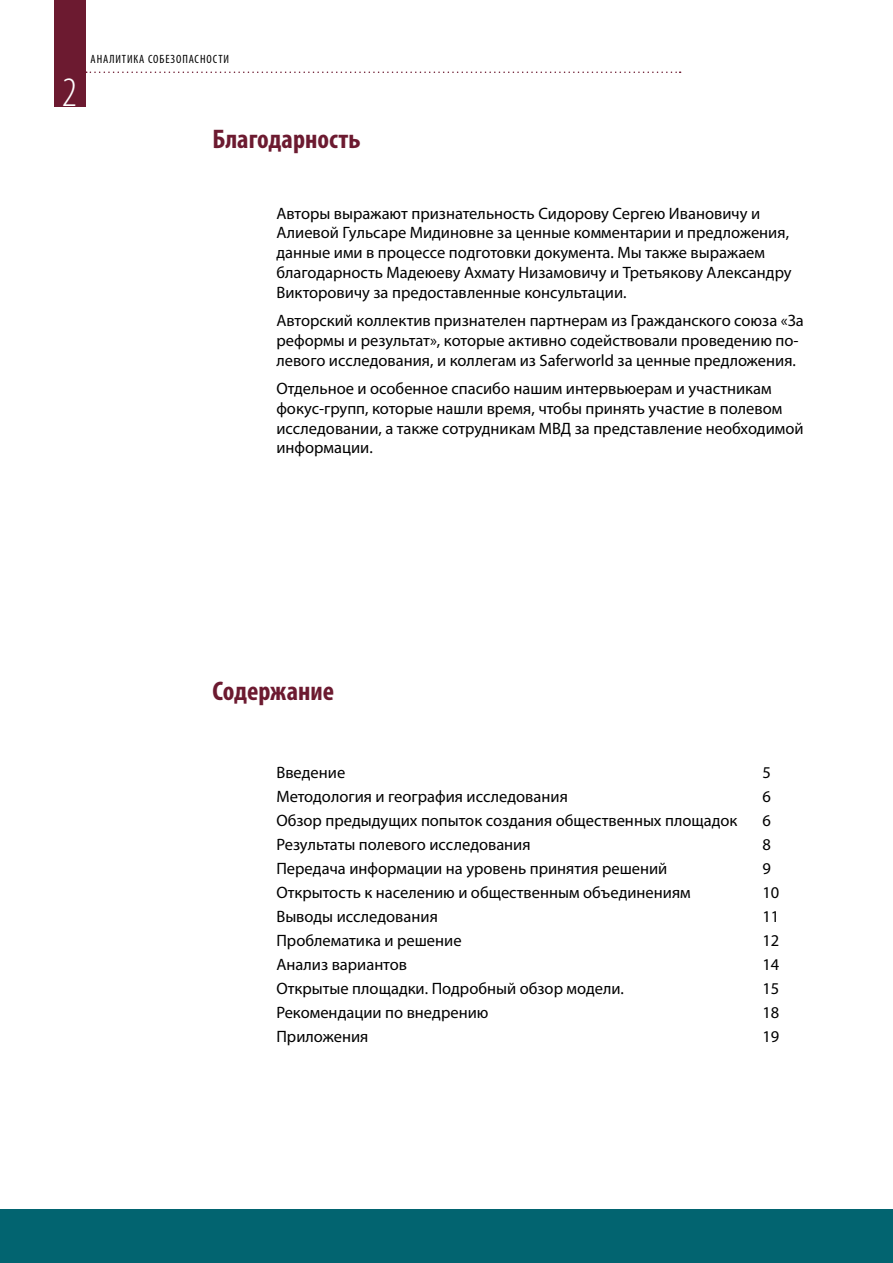
<style>
.page{position:relative;width:893px;height:1263px;background:#fff}
.page>*{position:absolute;margin:0;border:0;box-sizing:border-box;transform-origin:0 0}
.t1{font:300 condensed 42px "Myriad Pro";color:#fff}
.t2{font:700 condensed 27px "Myriad Pro";color:#6c1a30}
.t3{font:16.5px/19.8px "Myriad Pro";color:#000}
.t4{font:condensed 12px "Myriad Pro";letter-spacing:.075em;color:#000}
</style>
<div class="page">
<div style="left:54px;top:0;width:31px;height:106px;background:#6c1a30"></div>
<svg style="left:86px;top:72px;width:595px;height:1px"></svg>
<div style="left:0;top:1209px;width:893px;height:54px;background:#026470"></div>
<h1 class="t1" style="left:62px;top:70px;width:17px">2</h1>
<p class="t4" style="left:91px;top:52px;width:140px">АНАЛИТИКА СОБЕЗОПАСНОСТИ</p>
<h2 class="t2" style="left:213px;top:122px;width:150px">Благодарность</h2>
<p class="t3" style="left:276px;top:203px;width:517px">Авторы выражают признательность Сидорову Сергею Ивановичу и Алиевой Гульсаре Мидиновне за ценные комментарии и предложения, данные ими в процессе подготовки документа. Мы также выражаем благодарность Мадеюеву Ахмату Низамовичу и Третьякову Александру Викторовичу за предоставленные консультации.</p>
<p class="t3" style="left:276px;top:310px;width:529px">Авторский коллектив признателен партнерам из Гражданского союза «За реформы и результат», которые активно содействовали проведению по&shy;левого исследования, и коллегам из Saferworld за ценные предложения.</p>
<p class="t3" style="left:276px;top:378px;width:529px">Отдельное и особенное спасибо нашим интервьюерам и участникам фокус-групп, которые нашли время, чтобы принять участие в полевом исследовании, а также сотрудникам МВД за представление необходимой информации.</p>
<h2 class="t2" style="left:213px;top:674px;width:123px">Содержание</h2>
<p class="t3" style="left:276px;top:762px;width:70px">Введение</p>
<p class="t3" style="left:762px;top:762px;width:10px">5</p>
<p class="t3" style="left:276px;top:786px;width:293px">Методология и география исследования</p>
<p class="t3" style="left:762px;top:786px;width:10px">6</p>
<p class="t3" style="left:276px;top:810px;width:463px">Обзор предыдущих попыток создания общественных площадок</p>
<p class="t3" style="left:762px;top:810px;width:10px">6</p>
<p class="t3" style="left:276px;top:834px;width:256px">Результаты полевого исследования</p>
<p class="t3" style="left:762px;top:834px;width:10px">8</p>
<p class="t3" style="left:276px;top:858px;width:392px">Передача информации на уровень принятия решений</p>
<p class="t3" style="left:762px;top:858px;width:10px">9</p>
<p class="t3" style="left:276px;top:882px;width:416px">Открытость к населению и общественным объединениям</p>
<p class="t3" style="left:762px;top:882px;width:18px">10</p>
<p class="t3" style="left:276px;top:906px;width:163px">Выводы исследования</p>
<p class="t3" style="left:762px;top:906px;width:18px">11</p>
<p class="t3" style="left:276px;top:930px;width:187px">Проблематика и решение</p>
<p class="t3" style="left:762px;top:930px;width:18px">12</p>
<p class="t3" style="left:276px;top:954px;width:132px">Анализ вариантов</p>
<p class="t3" style="left:762px;top:954px;width:18px">14</p>
<p class="t3" style="left:276px;top:979px;width:349px">Открытые площадки. Подробный обзор модели.</p>
<p class="t3" style="left:762px;top:979px;width:18px">15</p>
<p class="t3" style="left:276px;top:1003px;width:214px">Рекомендации по внедрению</p>
<p class="t3" style="left:762px;top:1003px;width:18px">18</p>
<p class="t3" style="left:276px;top:1027px;width:94px">Приложения</p>
<p class="t3" style="left:762px;top:1027px;width:18px">19</p>
</div>
